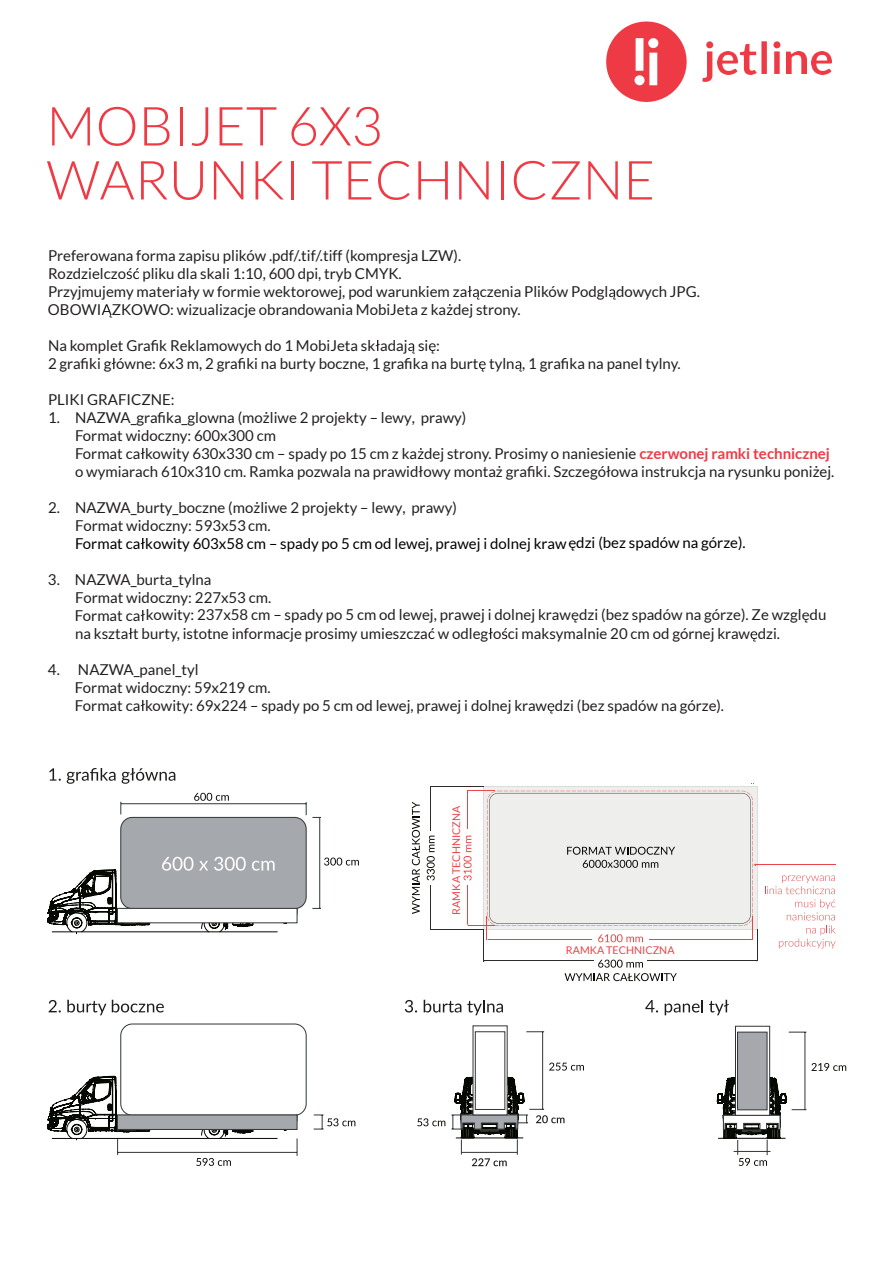
<style>
.page{position:relative;width:894px;height:1263px;background:#fff}
.page>*{position:absolute;margin:0;border:0;box-sizing:border-box;transform-origin:0 0}
.t1{font:300 54px/54px "Lato";color:#ef3a44}
.t2{font:15px/18px "Lato";color:#231f20}
.t3{font:15px "Lato";color:#000}
.t4{font:10.65px "Lato";color:#e84449}
.s1{font-weight:700;color:#ef3a45}
</style>
<div class="page">
<img style="left:741px;top:45px;width:15px;height:29px">
<img style="left:717px;top:51px;width:21px;height:23px">
<img style="left:787px;top:51px;width:20px;height:23px">
<img style="left:811px;top:51px;width:21px;height:23px">
<svg style="left:606px;top:21px;width:81px;height:81px"></svg>
<div style="left:761px;top:41px;width:6px;height:33px;background:#ee3a44"></div>
<svg style="left:702px;top:41px;width:11px;height:41px"></svg>
<svg style="left:773px;top:41px;width:7px;height:33px"></svg>
<svg style="left:127px;top:268px;width:12px;height:11px"></svg>
<svg style="left:188px;top:286px;width:4px;height:11px"></svg>
<svg style="left:468px;top:286px;width:12px;height:14px"></svg>
<svg style="left:609px;top:289px;width:7px;height:11px"></svg>
<svg style="left:102px;top:304px;width:10px;height:14px"></svg>
<svg style="left:447px;top:304px;width:6px;height:11px"></svg>
<svg style="left:376px;top:340px;width:4px;height:11px"></svg>
<svg style="left:408px;top:343px;width:7px;height:11px"></svg>
<svg style="left:429px;top:343px;width:7px;height:11px"></svg>
<svg style="left:112px;top:358px;width:4px;height:11px"></svg>
<svg style="left:479px;top:361px;width:7px;height:11px"></svg>
<svg style="left:515px;top:361px;width:7px;height:11px"></svg>
<svg style="left:141px;top:448px;width:4px;height:11px"></svg>
<svg style="left:418px;top:448px;width:6px;height:11px"></svg>
<svg style="left:141px;top:538px;width:4px;height:11px"></svg>
<svg style="left:141px;top:610px;width:4px;height:11px"></svg>
<svg style="left:129px;top:628px;width:4px;height:11px"></svg>
<svg style="left:428px;top:628px;width:7px;height:11px"></svg>
<svg style="left:489px;top:628px;width:4px;height:11px"></svg>
<svg style="left:502px;top:628px;width:5px;height:11px"></svg>
<svg style="left:751px;top:631px;width:6px;height:11px"></svg>
<svg style="left:141px;top:700px;width:4px;height:11px"></svg>
<svg style="left:548px;top:703px;width:6px;height:11px"></svg>
<svg style="left:194px;top:793px;width:35px;height:8px"></svg>
<svg style="left:324px;top:858px;width:35px;height:8px"></svg>
<svg style="left:297px;top:1138px;width:1px;height:18px"></svg>
<hr style="left:117px;top:1152px;width:180px;height:1px;background:#313536">
<svg style="left:120px;top:802px;width:1px;height:12px"></svg>
<hr style="left:121px;top:803px;width:185px;height:1px;background:#313536">
<svg style="left:314px;top:1115px;width:41px;height:15px"></svg>
<svg style="left:306px;top:802px;width:15px;height:16px"></svg>
<hr style="left:319px;top:817px;width:1px;height:91px;background:#313536">
<div style="left:121px;top:817px;width:185px;height:92px;background:#a5a9ae;border-radius:12px"></div>
<div style="left:121px;top:817px;width:185px;height:92px;border:1px solid #313536;border-radius:12px"></div>
<div style="left:117px;top:908px;width:180px;height:15px;background:#fff;border:1px solid #313536"></div>
<svg style="left:48px;top:857px;width:239px;height:76px"></svg>
<svg style="left:48px;top:1076px;width:239px;height:90px"></svg>
<div style="left:121px;top:1024px;width:185px;height:91px;border:1px solid #313536;border-radius:12px"></div>
<div style="left:117px;top:1115px;width:180px;height:14px;background:#a5a9ae"></div>
<svg style="left:811px;top:1063px;width:35px;height:8px"></svg>
<svg style="left:789px;top:1032px;width:17px;height:1px"></svg>
<svg style="left:792px;top:1109px;width:14px;height:1px"></svg>
<hr style="left:804px;top:1032px;width:1px;height:78px;background:#313536">
<svg style="left:717px;top:1077px;width:69px;height:89px"></svg>
<svg style="left:735px;top:1026px;width:35px;height:89px"></svg>
<div style="left:738px;top:1032px;width:29px;height:78px;background:#a5a9ae"></div>
<svg style="left:49px;top:768px;width:12px;height:13px"></svg>
<svg style="left:67px;top:768px;width:49px;height:16px"></svg>
<svg style="left:122px;top:768px;width:53px;height:16px"></svg>
<svg style="left:49px;top:1000px;width:12px;height:13px"></svg>
<svg style="left:67px;top:1000px;width:39px;height:15px"></svg>
<svg style="left:112px;top:1000px;width:52px;height:13px"></svg>
<svg style="left:645px;top:1000px;width:13px;height:13px"></svg>
<svg style="left:665px;top:1000px;width:38px;height:15px"></svg>
<svg style="left:709px;top:1000px;width:20px;height:15px"></svg>
<svg style="left:405px;top:1000px;width:12px;height:13px"></svg>
<svg style="left:424px;top:1000px;width:37px;height:13px"></svg>
<svg style="left:467px;top:1000px;width:36px;height:15px"></svg>
<svg style="left:549px;top:1063px;width:35px;height:8px"></svg>
<svg style="left:526px;top:1031px;width:18px;height:1px"></svg>
<hr style="left:542px;top:1032px;width:1px;height:78px;background:#313536">
<div style="left:475px;top:1032px;width:30px;height:77px;border:1px solid #313536"></div>
<svg style="left:451px;top:1077px;width:114px;height:89px"></svg>
<hr style="left:756px;top:865px;width:80px;height:1px;background:#e84449">
<svg style="left:427px;top:836px;width:8px;height:45px"></svg>
<svg style="left:412px;top:802px;width:8px;height:112px"></svg>
<svg style="left:464px;top:836px;width:8px;height:45px"></svg>
<svg style="left:565px;top:960px;width:112px;height:21px"></svg>
<svg style="left:765px;top:876px;width:70px;height:44px"></svg>
<svg style="left:779px;top:926px;width:57px;height:23px"></svg>
<svg style="left:483px;top:786px;width:275px;height:156px;background:#eae8e7"></svg>
<svg style="left:417px;top:1118px;width:28px;height:8px"></svg>
<h1 class="t1" style="left:46px;top:99px;width:610px">MOBIJET 6X3<br>WARUNKI TECHNICZNE</h1>
<p class="t2" style="left:48px;top:246px;width:653px">Preferowana forma zapisu plików .pdf/.tif/.tiff (kompresja LZW).<br>Rozdzielczo pliku dla skali 1:10, 600 dpi, tryb CMYK.<br>Przyjmujemy materia y w formie wektorowej, pod warunkiem za czenia Plików Podgl dowych JPG.<br>OBOWI ZKOWO: wizualizacje obrandowania MobiJeta z ka dej strony.</p>
<p class="t2" style="left:48px;top:336px;width:634px">Na komplet Grafik Reklamowych do 1 MobiJeta sk adaj si :<br>2 grafiki g ówne: 6x3 m, 2 grafiki na burty boczne, 1 grafika na burt tyln , 1 grafika na panel tylny.</p>
<p class="t2" style="left:48px;top:390px;width:128px">PLIKI GRAFICZNE:</p>
<p class="t2" style="left:75px;top:408px;width:761px;text-indent:-27px">1. NAZWA_grafika_glowna (możliwe 2 projekty – lewy, prawy)<br>Format widoczny: 600x300 cm<br>Format ca kowity 630x330 cm – spady po 15 cm z ka dej strony. Prosimy o naniesienie <span class="s1">czerwonej ramki technicznej </span>o wymiarach 610x310 cm. Ramka pozwala na prawidłowy montaż grafiki. Szczegółowa instrukcja na rysunku poniżej.</p>
<p class="t2" style="left:75px;top:498px;width:383px;text-indent:-27px">2. NAZWA_burty_boczne (możliwe 2 projekty – lewy, prawy)<br>Format widoczny: 593x53 cm.</p>
<p class="t3" style="left:75px;top:535px;width:672px">Format ca kowity 603x58 cm – spady po 5 cm od lewej, prawej i dolnej krawędzi (bez spadów na górze).</p>
<p class="t2" style="left:75px;top:571px;width:753px;line-height:17.5px;text-indent:-27px">3. NAZWA_burta_tylna<br>Format widoczny: 227x53 cm.<br>Format ca kowity: 237x58 cm – spady po 5 cm od lewej, prawej i dolnej krawędzi (bez spadów na górze). Ze względu</p>
<p class="t2" style="left:75px;top:624px;width:707px">na kszta t burty, istotne informacje prosimy umieszcza w odleg o ci maksymalnie 20 cm od górnej kraw dzi.</p>
<p class="t2" style="left:75px;top:660px;width:651px;text-indent:-27px">4. NAZWA_panel_tyl<br>Format widoczny: 59x219 cm.<br>Format ca kowity: 69x224 – spady po 5 cm od lewej, prawej i dolnej kraw dzi (bez spadów na górze).</p>
<p class="t4" style="left:450px;top:915px;width:110px;rotate:-90deg">RAMKA TECHNICZNA</p>
<p class="t4" style="left:566px;top:944px;width:110px">RAMKA TECHNICZNA</p>
</div>
